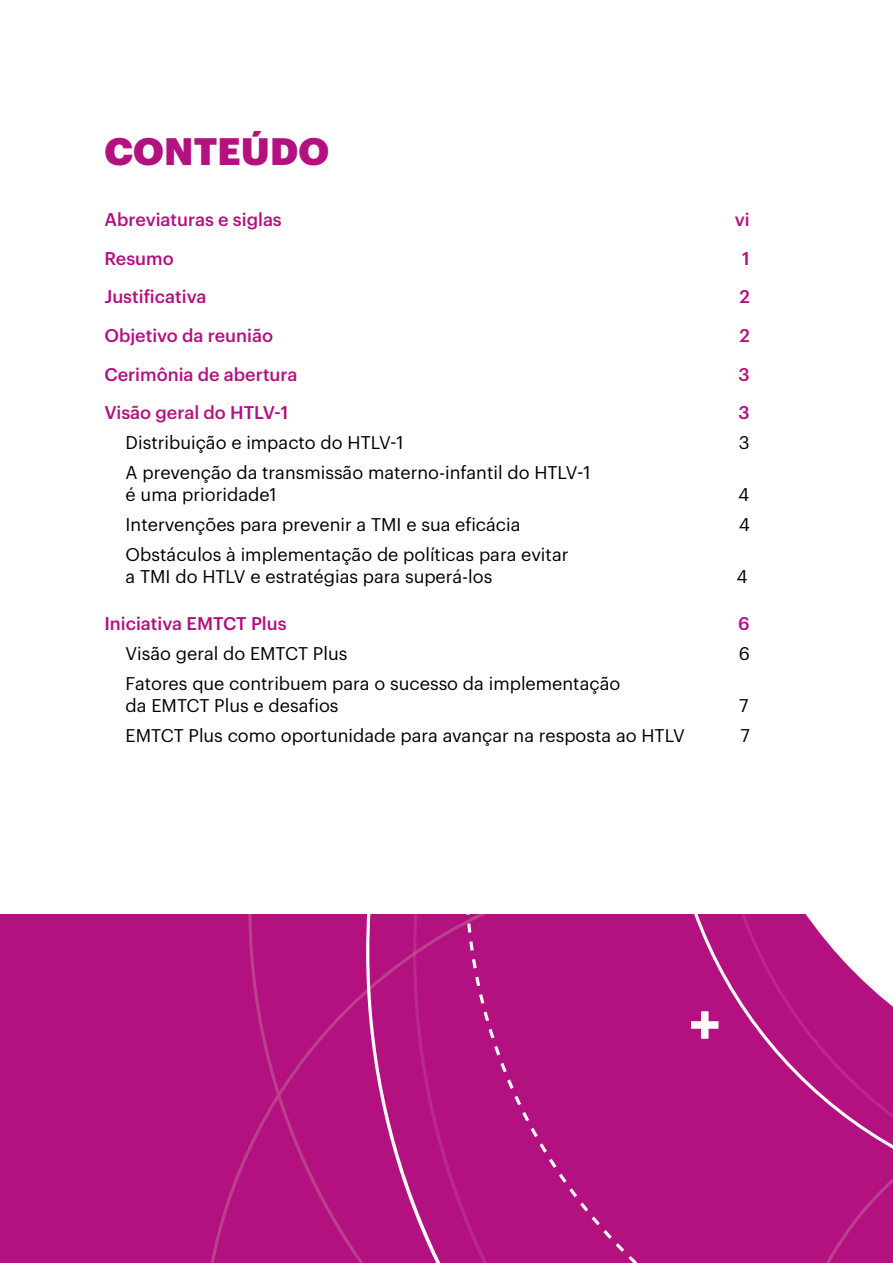
<style>
.page{position:relative;width:893px;height:1263px;background:#fff}
.page>*{position:absolute;margin:0;border:0;box-sizing:border-box;transform-origin:0 0}
.t1{font:900 37.5px "Graphik";letter-spacing:.005em;color:#b31180}
.t2{font:18px/21.6px "Graphik";color:#000}
.t3{font:500 18px "Graphik";color:#b31180}
</style>
<div class="page">
<div style="left:2px;top:914px;width:891px;height:349px;background:#b31180"></div>
<svg style="left:691px;top:1011px;width:28px;height:28px"></svg>
<svg style="left:507px;top:1079px;width:7px;height:10px"></svg>
<svg style="left:500px;top:1063px;width:7px;height:9px"></svg>
<svg style="left:494px;top:1046px;width:6px;height:9px"></svg>
<svg style="left:531px;top:1128px;width:7px;height:9px"></svg>
<svg style="left:539px;top:1143px;width:8px;height:10px"></svg>
<svg style="left:484px;top:1012px;width:5px;height:9px"></svg>
<svg style="left:522px;top:1112px;width:7px;height:9px"></svg>
<svg style="left:475px;top:977px;width:5px;height:9px"></svg>
<svg style="left:479px;top:994px;width:5px;height:10px"></svg>
<svg style="left:472px;top:959px;width:5px;height:9px"></svg>
<svg style="left:469px;top:941px;width:5px;height:10px"></svg>
<svg style="left:467px;top:923px;width:4px;height:10px"></svg>
<div style="left:549px;top:1159px;width:88px;height:104px;background:#b31180"></div>
<svg style="left:489px;top:1029px;width:5px;height:9px"></svg>
<svg style="left:514px;top:1096px;width:7px;height:9px"></svg>
<h1 class="t1" style="left:104px;top:122px;width:226px">CONTEÚDO</h1>
<p class="t3" style="left:104px;top:206px;width:179px">Abreviaturas e siglas</p>
<p class="t3" style="left:735px;top:206px;width:16px">vi</p>
<p class="t3" style="left:104px;top:245px;width:71px">Resumo</p>
<p class="t3" style="left:742px;top:245px;width:9px">1</p>
<p class="t3" style="left:104px;top:283px;width:104px">Justificativa</p>
<p class="t3" style="left:739px;top:283px;width:12px">2</p>
<p class="t3" style="left:104px;top:322px;width:170px">Objetivo da reunião</p>
<p class="t3" style="left:739px;top:322px;width:12px">2</p>
<p class="t3" style="left:104px;top:360px;width:195px">Cerimônia de abertura</p>
<p class="t3" style="left:739px;top:360px;width:13px">3</p>
<p class="t3" style="left:104px;top:399px;width:186px">Visão geral do HTLV-1</p>
<p class="t3" style="left:739px;top:399px;width:13px">3</p>
<p class="t2" style="left:126px;top:430px;width:280px">Distribuição e impacto do HTLV-1</p>
<p class="t2" style="left:739px;top:430px;width:12px">3</p>
<p class="t2" style="left:126px;top:461px;width:466px">A prevenção da transmissão materno-infantil do HTLV-1 é uma prioridade1</p>
<p class="t2" style="left:738px;top:482px;width:13px">4</p>
<p class="t2" style="left:126px;top:512px;width:396px">Intervenções para prevenir a TMI e sua eficácia</p>
<p class="t2" style="left:739px;top:512px;width:13px">4</p>
<p class="t2" style="left:126px;top:542px;width:444px">Obstáculos à implementação de políticas para evitar a TMI do HTLV e estratégias para superá-los</p>
<p class="t2" style="left:736px;top:564px;width:13px">4</p>
<p class="t3" style="left:104px;top:610px;width:184px">Iniciativa EMTCT Plus</p>
<p class="t3" style="left:738px;top:610px;width:13px">6</p>
<p class="t2" style="left:126px;top:641px;width:223px">Visão geral do EMTCT Plus</p>
<p class="t2" style="left:739px;top:641px;width:13px">6</p>
<p class="t2" style="left:126px;top:671px;width:496px">Fatores que contribuem para o sucesso da implementação da EMTCT Plus e desafios</p>
<p class="t2" style="left:739px;top:693px;width:11px">7</p>
<p class="t2" style="left:126px;top:723px;width:561px">EMTCT Plus como oportunidade para avançar na resposta ao HTLV</p>
<p class="t2" style="left:740px;top:723px;width:11px">7</p>
</div>
